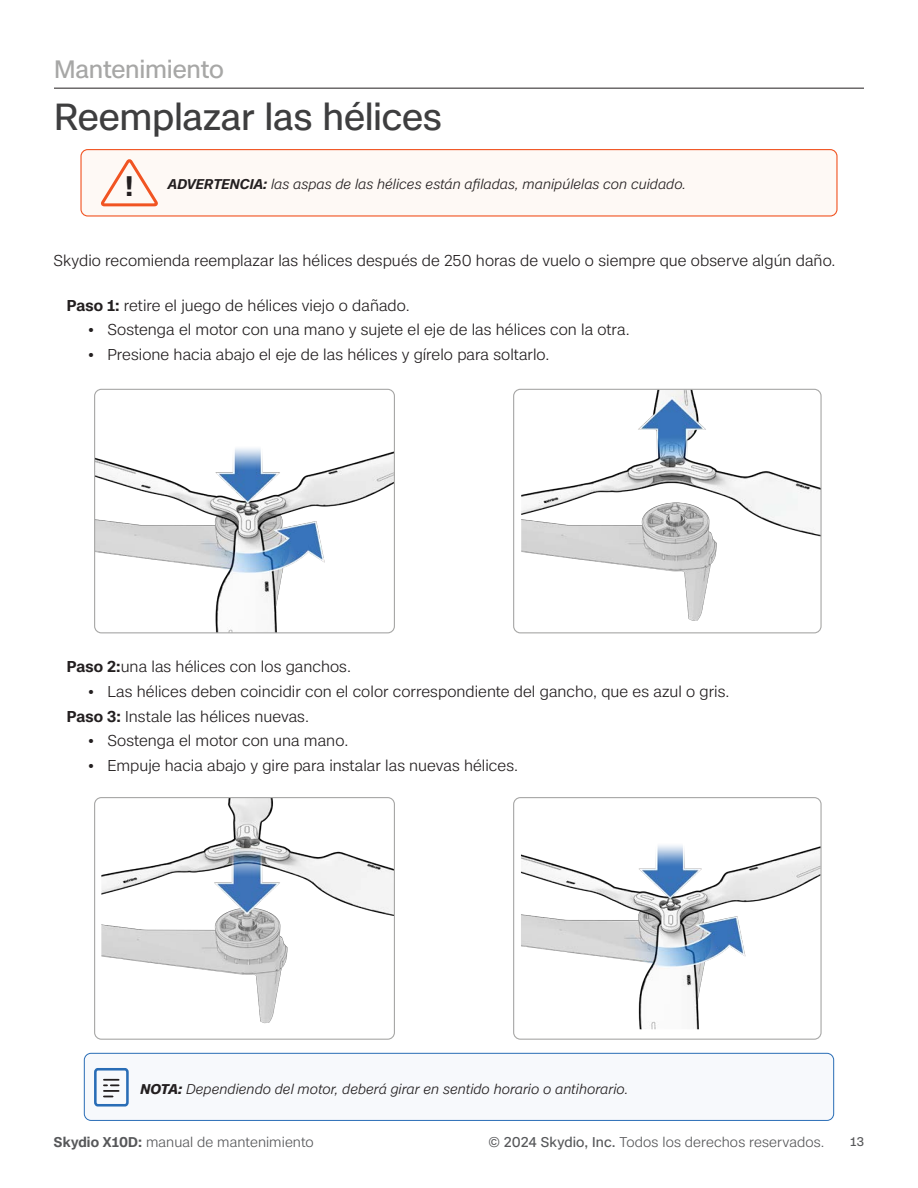
<style>
.page{position:relative;width:918px;height:1188px;background:#fff}
.page>*{position:absolute;margin:0;border:0;box-sizing:border-box;transform-origin:0 0}
.Heading_2{font:36px "Case";letter-spacing:-.005em;color:#3e3e3f}
.t1{font:600 27px "Case";color:#231f20}
.Section_Headings_Eyebrow{font:24px "Case";letter-spacing:-.01em;color:#a7a7a6}
.Body_copy-8{font:300 15px "Case";letter-spacing:.005em;color:#231f20}
.Body_copy_medium-8{font:300 15px "Case";letter-spacing:.005em;color:#231f20}
.Numbered_list{font:300 15px "Case";letter-spacing:.005em;color:#231f20}
.Body_copy{font:300 15px "Case";letter-spacing:.005em;color:#231f20}
.t2{font:300 13.5px "Case";letter-spacing:.005em;color:#57585a}
.Body_copy-8-2{font:italic 300 13.5px "Case";letter-spacing:.01em;color:#231f20}
.Body_copy-2{font:italic 300 13.5px "Case";letter-spacing:.01em;color:#231f20}
.t3{font:12px "Case";color:#57585a}
.s1{font-weight:600}
.s2{font-weight:400}
.s3{font-weight:700}
</style>
<div class="page">
<hr style="left:54px;top:88px;width:810px;height:1px;background:#231f20">
<img style="left:95px;top:389px;width:299px;height:244px">
<div style="left:94px;top:389px;width:301px;height:244px;border:1px solid #a7a7a6;border-radius:7px"></div>
<img style="left:521px;top:391px;width:300px;height:242px">
<div style="left:513px;top:389px;width:309px;height:244px;border:1px solid #a7a7a6;border-radius:7px"></div>
<div style="left:84px;top:1053px;width:750px;height:67px;background:#f7f9fc;border-radius:7px"></div>
<div style="left:84px;top:1053px;width:750px;height:68px;border:1px solid #296db6;border-radius:7px"></div>
<div style="left:94px;top:1068px;width:35px;height:39px;border:3px solid #296db6;border-radius:3px"></div>
<svg style="left:104px;top:1079px;width:15px;height:18px"></svg>
<img style="left:521px;top:799px;width:299px;height:230px">
<div style="left:513px;top:797px;width:309px;height:243px;border:1px solid #a7a7a6;border-radius:7px"></div>
<img style="left:101px;top:798px;width:293px;height:240px">
<div style="left:94px;top:797px;width:301px;height:243px;border:1px solid #a7a7a6;border-radius:7px"></div>
<div style="left:81px;top:150px;width:756px;height:66px;background:#fef9f5;border-radius:7px"></div>
<div style="left:80px;top:149px;width:758px;height:68px;border:1px solid #f15422;border-radius:7px"></div>
<svg style="left:101px;top:159px;width:56px;height:48px"></svg>
<p class="Section_Headings_Eyebrow" style="left:54px;top:51px;width:171px">Mantenimiento</p>
<p class="Heading_2" style="left:54px;top:90px;width:389px">Reemplazar las hélices</p>
<p class="t1" style="left:125px;top:166px;width:10px">!</p>
<p class="Body_copy-8-2" style="left:168px;top:174px;width:520px"><span class="s1">ADVERTENCIA:</span> las aspas de las hélices están afiladas, manipúlelas con cuidado.</p>
<p class="Body_copy-8" style="left:53px;top:249px;width:784px">Skydio recomienda reemplazar las hélices después de 250 horas de vuelo o siempre que observe algún daño.</p>
<p class="Body_copy_medium-8" style="left:67px;top:294px;width:344px"><span class="s1">Paso 1:</span> retire el juego de hélices viejo o dañado.</p>
<p class="Body_copy-8" style="left:87px;top:319px;width:544px"><span class="s2">•</span> Sostenga el motor con una mano y sujete el eje de las hélices con la otra.</p>
<p class="Body_copy-8" style="left:87px;top:343px;width:464px"><span class="s2">•</span> Presione hacia abajo el eje de las hélices y gírelo para soltarlo.</p>
<p class="Numbered_list" style="left:67px;top:655px;width:286px"><span class="s1">Paso 2:</span>una las hélices con los ganchos.</p>
<p class="Body_copy-8" style="left:87px;top:680px;width:644px"><span class="s2">•</span> Las hélices deben coincidir con el color correspondiente del gancho, que es azul o gris.</p>
<p class="Body_copy" style="left:67px;top:705px;width:244px"><span class="s1">Paso 3:</span> Instale las hélices nuevas.</p>
<p class="Body_copy-8" style="left:87px;top:730px;width:263px"><span class="s2">•</span> Sostenga el motor con una mano.</p>
<p class="Body_copy-8" style="left:87px;top:754px;width:433px"><span class="s2">•</span> Empuje hacia abajo y gire para instalar las nuevas hélices.</p>
<p class="Body_copy-2" style="left:141px;top:1079px;width:489px"><span class="s3">NOTA:</span> Dependiendo del motor, deberá girar en sentido horario o antihorario.</p>
<p class="t2" style="left:54px;top:1132px;width:261px"><span class="s1">Skydio X10D:</span> manual de mantenimiento</p>
<p class="t2" style="left:489px;top:1132px;width:338px"><span class="s2">© 2024 Skydio, Inc.</span> Todos los derechos reservados.</p>
<p class="t3" style="left:850px;top:1132px;width:15px">13</p>
</div>
